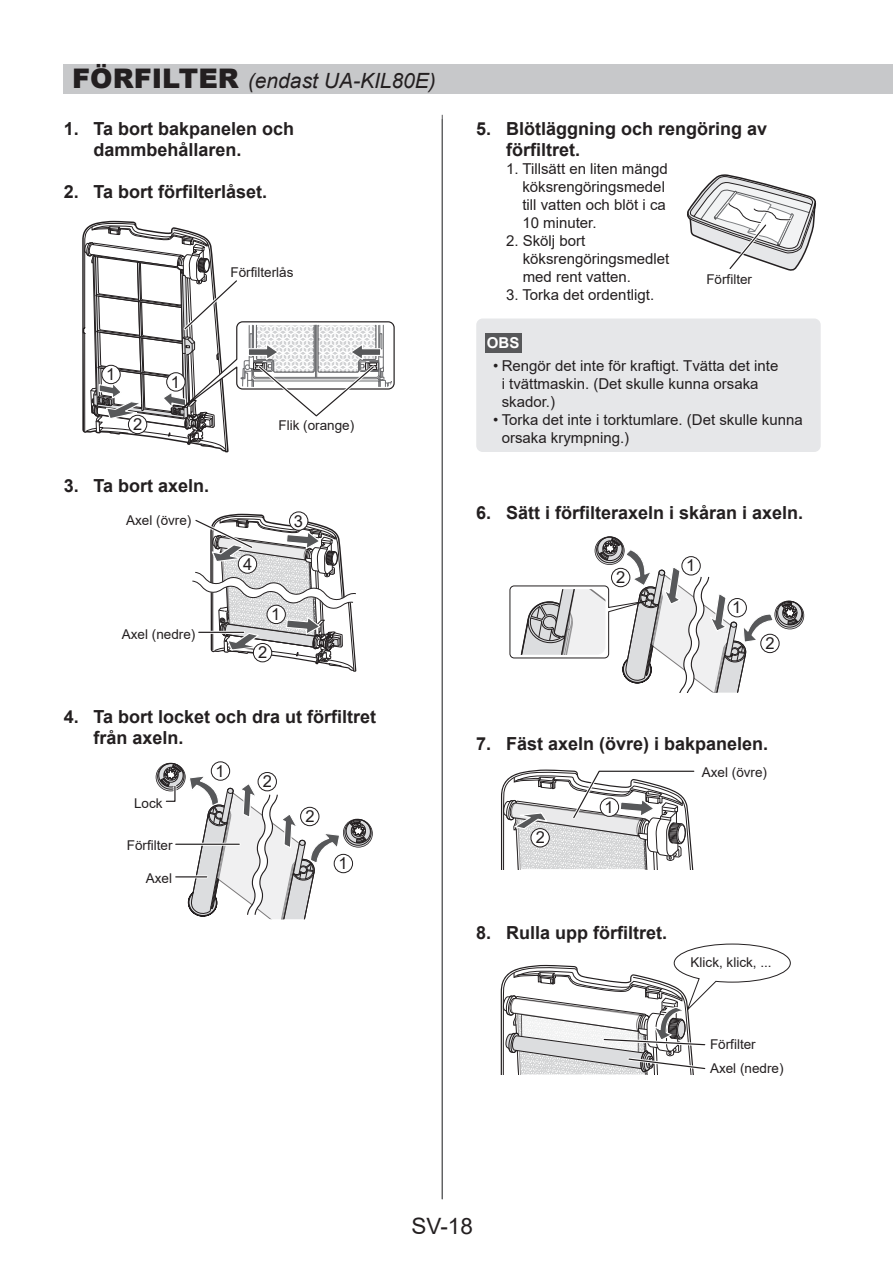
<style>
.page{position:relative;width:893px;height:1263px;background:#fff}
.page>*{position:absolute;margin:0;border:0;box-sizing:border-box;transform-origin:0 0}
.t1{font:22.5px "Arial";color:#231f20}
.t2{font:italic 21px "Arial";color:#231f20}
.t3{font:700 18px/21px "Arial";color:#231f20}
.t4{font:16.5px "Arial";color:#231f20}
.t5{font:15px/18px "Arial";color:#231f20}
.t6{font:700 15px "Arial";color:#fff}
.t7{font:13.5px "Arial";color:#231f20}
.s1{font-weight:900;font-style:normal;font-size:27px}
</style>
<div class="page">
<hr style="left:442px;top:115px;width:1px;height:1084px;background:#57585a">
<svg style="left:82px;top:221px;width:313px;height:231px"></svg>
<div style="left:167px;top:373px;width:18px;height:18px;background:#fff;border-radius:50%"></div>
<div style="left:166px;top:372px;width:19px;height:19px;border:1px solid #231f20;border-radius:50%"></div>
<div style="left:102px;top:365px;width:18px;height:19px;background:#fff;border-radius:50%"></div>
<div style="left:101px;top:365px;width:20px;height:19px;border:1px solid #231f20;border-radius:50%"></div>
<div style="left:128px;top:415px;width:19px;height:19px;background:#fff;border-radius:50%"></div>
<div style="left:128px;top:415px;width:19px;height:19px;border:1px solid #231f20;border-radius:50%"></div>
<svg style="left:192px;top:514px;width:165px;height:158px"></svg>
<div style="left:267px;top:605px;width:18px;height:19px;background:#fff;border-radius:50%"></div>
<div style="left:267px;top:605px;width:19px;height:19px;border:1px solid #231f20;border-radius:50%"></div>
<div style="left:253px;top:643px;width:19px;height:19px;background:#fff;border-radius:50%"></div>
<div style="left:253px;top:643px;width:19px;height:19px;border:1px solid #231f20;border-radius:50%"></div>
<div style="left:238px;top:555px;width:19px;height:18px;background:#fff;border-radius:50%"></div>
<div style="left:238px;top:554px;width:19px;height:20px;border:1px solid #231f20;border-radius:50%"></div>
<div style="left:290px;top:512px;width:18px;height:18px;background:#fff;border-radius:50%"></div>
<div style="left:289px;top:511px;width:19px;height:20px;border:1px solid #231f20;border-radius:50%"></div>
<svg style="left:156px;top:762px;width:217px;height:157px"></svg>
<div style="left:211px;top:762px;width:19px;height:18px;background:#fff;border-radius:50%"></div>
<div style="left:211px;top:761px;width:19px;height:20px;border:1px solid #231f20;border-radius:50%"></div>
<div style="left:334px;top:854px;width:19px;height:19px;background:#fff;border-radius:50%"></div>
<div style="left:334px;top:854px;width:19px;height:19px;border:1px solid #231f20;border-radius:50%"></div>
<div style="left:258px;top:772px;width:18px;height:19px;background:#fff;border-radius:50%"></div>
<div style="left:258px;top:772px;width:19px;height:19px;border:1px solid #231f20;border-radius:50%"></div>
<div style="left:301px;top:807px;width:18px;height:19px;background:#fff;border-radius:50%"></div>
<div style="left:300px;top:807px;width:19px;height:19px;border:1px solid #231f20;border-radius:50%"></div>
<svg style="left:687px;top:174px;width:129px;height:97px"></svg>
<div style="left:476px;top:318px;width:345px;height:134px;background:#e6e7e9;border-radius:6px"></div>
<div style="left:485px;top:333px;width:36px;height:19px;background:#57585a"></div>
<svg style="left:509px;top:536px;width:296px;height:157px"></svg>
<div style="left:682px;top:557px;width:18px;height:18px;background:#fff;border-radius:50%"></div>
<div style="left:681px;top:556px;width:20px;height:19px;border:1px solid #231f20;border-radius:50%"></div>
<div style="left:728px;top:598px;width:18px;height:19px;background:#fff;border-radius:50%"></div>
<div style="left:728px;top:598px;width:19px;height:19px;border:1px solid #231f20;border-radius:50%"></div>
<div style="left:611px;top:568px;width:19px;height:19px;background:#fff;border-radius:50%"></div>
<div style="left:611px;top:568px;width:19px;height:19px;border:1px solid #231f20;border-radius:50%"></div>
<div style="left:761px;top:634px;width:18px;height:19px;background:#fff;border-radius:50%"></div>
<div style="left:760px;top:634px;width:19px;height:19px;border:1px solid #231f20;border-radius:50%"></div>
<svg style="left:501px;top:769px;width:194px;height:100px"></svg>
<div style="left:600px;top:798px;width:19px;height:18px;background:#fff;border-radius:50%"></div>
<div style="left:600px;top:798px;width:19px;height:19px;border:1px solid #231f20;border-radius:50%"></div>
<div style="left:531px;top:828px;width:18px;height:19px;background:#fff;border-radius:50%"></div>
<div style="left:531px;top:828px;width:19px;height:19px;border:1px solid #231f20;border-radius:50%"></div>
<svg style="left:501px;top:943px;width:290px;height:131px"></svg>
<div style="left:64px;top:64px;width:829px;height:30px;background:#c7c8ca"></div>
<h2 class="t2" style="left:72px;top:67px;width:365px"><span class="s1">FÖRFILTER</span> (endast UA-KIL80E)</h2>
<p class="t3" style="left:94px;top:118px;width:202px;text-indent:-30px">1. Ta bort bakpanelen och dammbehållaren.</p>
<p class="t3" style="left:64px;top:181px;width:205px">2. Ta bort förfilterlåset.</p>
<p class="t7" style="left:230px;top:263px;width:65px">Förfilterlås</p>
<p class="t4" style="left:106px;top:363px;width:11px">1</p>
<p class="t4" style="left:171px;top:370px;width:11px">1</p>
<p class="t4" style="left:133px;top:413px;width:11px">2</p>
<p class="t7" style="left:278px;top:416px;width:77px">Flik (orange)</p>
<p class="t3" style="left:64px;top:475px;width:147px">3. Ta bort axeln.</p>
<p class="t7" style="left:126px;top:511px;width:67px">Axel (övre)</p>
<p class="t4" style="left:294px;top:510px;width:11px">3</p>
<p class="t7" style="left:122px;top:625px;width:75px">Axel (nedre)</p>
<p class="t4" style="left:243px;top:553px;width:11px">4</p>
<p class="t4" style="left:271px;top:603px;width:11px">1</p>
<p class="t4" style="left:258px;top:641px;width:11px">2</p>
<p class="t3" style="left:94px;top:706px;width:284px;text-indent:-30px">4. Ta bort locket och dra ut förfiltret från axeln.</p>
<p class="t7" style="left:134px;top:793px;width:30px">Lock</p>
<p class="t7" style="left:127px;top:836px;width:47px">Förfilter</p>
<p class="t7" style="left:146px;top:869px;width:28px">Axel</p>
<p class="t4" style="left:215px;top:759px;width:11px">1</p>
<p class="t4" style="left:263px;top:770px;width:11px">2</p>
<p class="t4" style="left:305px;top:805px;width:11px">2</p>
<p class="t4" style="left:338px;top:852px;width:11px">1</p>
<p class="t3" style="left:506px;top:118px;width:263px;text-indent:-30px">5. Blötläggning och rengöring av förfiltret.</p>
<p class="t5" style="left:522px;top:159px;width:147px;text-indent:-16px">1. Tillsätt en liten mängd köksrengöringsmedel till vatten och blöt i ca<br>10 minuter.</p>
<p class="t5" style="left:523px;top:231px;width:148px;text-indent:-17px">2. Skölj bort köksrengöringsmedlet med rent vatten.</p>
<p class="t5" style="left:506px;top:285px;width:150px">3. Torka det ordentligt.</p>
<p class="t7" style="left:706px;top:270px;width:47px">Förfilter</p>
<p class="t6" style="left:487px;top:332px;width:34px">OBS</p>
<p class="t5" style="left:502px;top:356px;width:278px;text-indent:-9px">• Rengör det inte för kraftigt. Tvätta det inte i tvättmaskin. (Det skulle kunna orsaka skador.)</p>
<p class="t5" style="left:502px;top:410px;width:302px;text-indent:-9px">• Torka det inte i torktumlare. (Det skulle kunna orsaka krympning.)</p>
<p class="t3" style="left:476px;top:502px;width:328px">6. Sätt i förfilteraxeln i skåran i axeln.</p>
<p class="t4" style="left:616px;top:566px;width:11px">2</p>
<p class="t4" style="left:686px;top:554px;width:11px">1</p>
<p class="t4" style="left:732px;top:596px;width:11px">1</p>
<p class="t4" style="left:766px;top:632px;width:11px">2</p>
<p class="t3" style="left:476px;top:733px;width:293px">7. Fäst axeln (övre) i bakpanelen.</p>
<p class="t4" style="left:536px;top:826px;width:11px">2</p>
<p class="t4" style="left:604px;top:796px;width:11px">1</p>
<p class="t7" style="left:702px;top:763px;width:67px">Axel (övre)</p>
<p class="t3" style="left:476px;top:922px;width:192px">8. Rulla upp förfiltret.</p>
<p class="t7" style="left:691px;top:953px;width:83px">Klick, klick, ...</p>
<p class="t7" style="left:710px;top:1035px;width:47px">Förfilter</p>
<p class="t7" style="left:710px;top:1059px;width:75px">Axel (nedre)</p>
<h1 class="t1" style="left:412px;top:1211px;width:63px">SV-18</h1>
</div>
